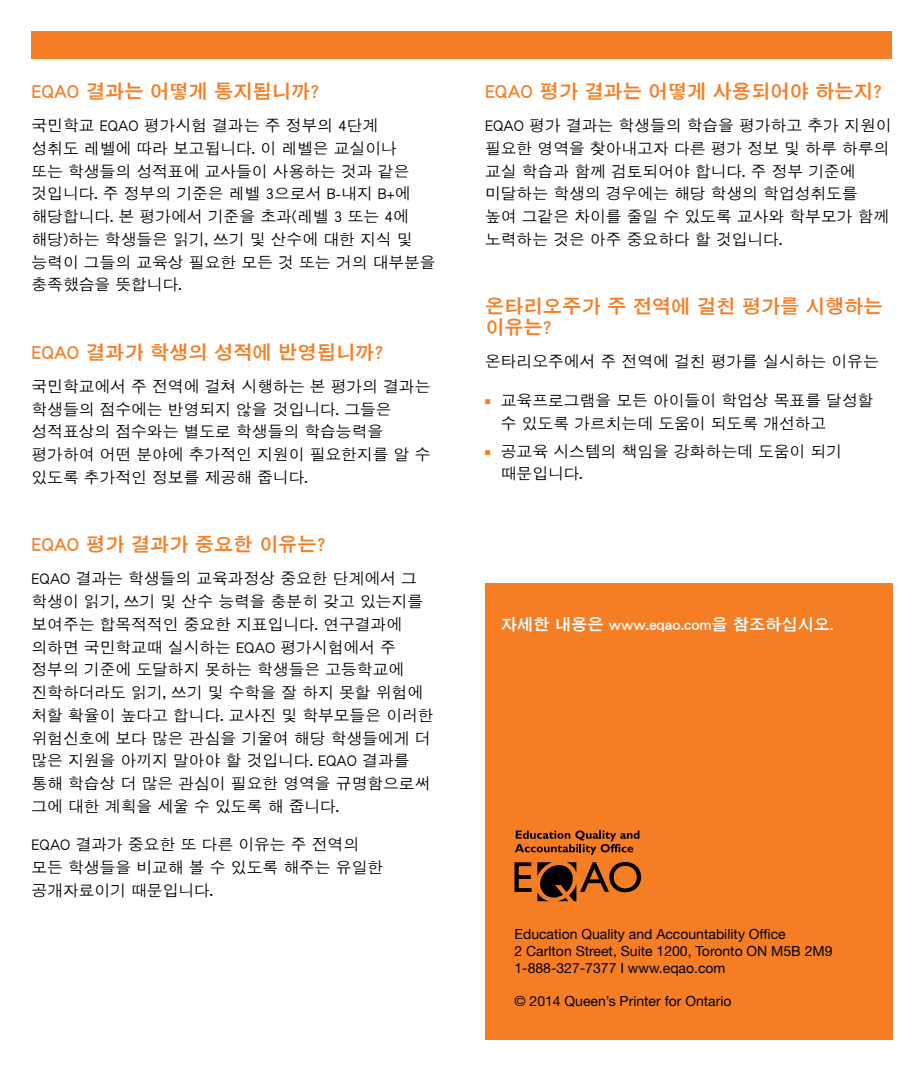
<style>
.page{position:relative;width:924px;height:1071px;background:#fff}
.page>*{position:absolute;margin:0;border:0;box-sizing:border-box;transform-origin:0 0}
.t1{font:19.25px/21px "DFK Gothic Std W7";color:#f57e25}
.t2{font:16.1px "DFK Gothic Std W7";color:#fff}
.t3{font:15.75px/22.8px "DFK Gothic Std W5";color:#000}
.t4{font:14px/16.8px "Helvetica Neue LT Std";color:#000}
.s1{color:#f57e25}
</style>
<div class="page">
<div style="left:485px;top:583px;width:407px;height:457px;background:#f57e25"></div>
<div style="left:32px;top:32px;width:860px;height:27px;background:#f57e25"></div>
<svg style="left:515px;top:830px;width:124px;height:25px"></svg>
<svg style="left:515px;top:862px;width:126px;height:39px"></svg>
<p class="t1" style="left:32px;top:80px;width:289px">EQAO 결과는 어떻게 통지됩니까?</p>
<p class="t3" style="left:32px;top:114px;width:406px">국민학교 EQAO 평가시험 결과는 주 정부의 4단계<br>성취도 레벨에 따라 보고됩니다. 이 레벨은 교실이나<br>또는 학생들의 성적표에 교사들이 사용하는 것과 같은 것입니다. 주 정부의 기준은 레벨 3으로서 B-내지 B+에 해당합니다. 본 평가에서 기준을 초과(레벨 3 또는 4에 해당)하는 학생들은 읽기, 쓰기 및 산수에 대한 지식 및 능력이 그들의 교육상 필요한 모든 것 또는 거의 대부분을 충족했슴을 뜻합니다.</p>
<p class="t1" style="left:32px;top:341px;width:354px">EQAO 결과가 학생의 성적에 반영됩니까?</p>
<p class="t3" style="left:32px;top:375px;width:400px">국민학교에서 주 전역에 걸쳐 시행하는 본 평가의 결과는 학생들의 점수에는 반영되지 않을 것입니다. 그들은 성적표상의 점수와는 별도로 학생들의 학습능력을 평가하여 어떤 분야에 추가적인 지원이 필요한지를 알 수 있도록 추가적인 정보를 제공해 줍니다.</p>
<p class="t1" style="left:32px;top:533px;width:296px">EQAO 평가 결과가 중요한 이유는?</p>
<p class="t3" style="left:32px;top:567px;width:404px">EQAO 결과는 학생들의 교육과정상 중요한 단계에서 그 학생이 읽기, 쓰기 및 산수 능력을 충분히 갖고 있는지를 보여주는 합목적적인 중요한 지표입니다. 연구결과에 의하면 국민학교때 실시하는 EQAO 평가시험에서 주 정부의 기준에 도달하지 못하는 학생들은 고등학교에 진학하더라도 읽기, 쓰기 및 수학을 잘 하지 못할 위험에 처할 확율이 높다고 합니다. 교사진 및 학부모들은 이러한 위험신호에 보다 많은 관심을 기울여 해당 학생들에게 더 많은 지원을 아끼지 말아야 할 것입니다. EQAO 결과를 통해 학습상 더 많은 관심이 필요한 영역을 규명함으로써 그에 대한 계획을 세울 수 있도록 해 줍니다.</p>
<p class="t3" style="left:32px;top:833px;width:353px">EQAO 결과가 중요한 또 다른 이유는 주 전역의 모든 학생들을 비교해 볼 수 있도록 해주는 유일한 공개자료이기 때문입니다.</p>
<p class="t1" style="left:485px;top:80px;width:399px">EQAO 평가 결과는 어떻게 사용되어야 하는지?</p>
<p class="t3" style="left:485px;top:114px;width:408px">EQAO 평가 결과는 학생들의 학습을 평가하고 추가 지원이 필요한 영역을 찾아내고자 다른 평가 정보 및 하루 하루의 교실 학습과 함께 검토되어야 합니다. 주 정부 기준에 미달하는 학생의 경우에는 해당 학생의 학업성취도를 높여 그같은 차이를 줄일 수 있도록 교사와 학부모가 함께 노력하는 것은 아주 중요하다 할 것입니다.</p>
<p class="t1" style="left:485px;top:295px;width:399px">온타리오주가 주 전역에 걸친 평가를 시행하는 이유는?</p>
<p class="t3" style="left:485px;top:350px;width:395px">온타리오주에서 주 전역에 걸친 평가를 실시하는 이유는</p>
<p class="t3" style="left:501px;top:389px;width:374px;text-indent:-16px"><span class="s1">■</span> 교육프로그램을 모든 아이들이 학업상 목표를 달성할 수 있도록 가르치는데 도움이 되도록 개선하고</p>
<p class="t3" style="left:501px;top:439px;width:343px;text-indent:-16px"><span class="s1">■</span> 공교육 시스템의 책임을 강화하는데 도움이 되기 때문입니다.</p>
<p class="t2" style="left:501px;top:616px;width:334px">자세한 내용은 www.eqao.com을 참조하십시오.</p>
<p class="t4" style="left:514px;top:925px;width:319px">Education Quality and Accountability Office<br>2 Carlton Street, Suite 1200, Toronto ON M5B 2M9<br>1-888-327-7377 I www.eqao.com</p>
<p class="t4" style="left:514px;top:993px;width:219px">© 2014 Queen’s Printer for Ontario</p>
</div>
